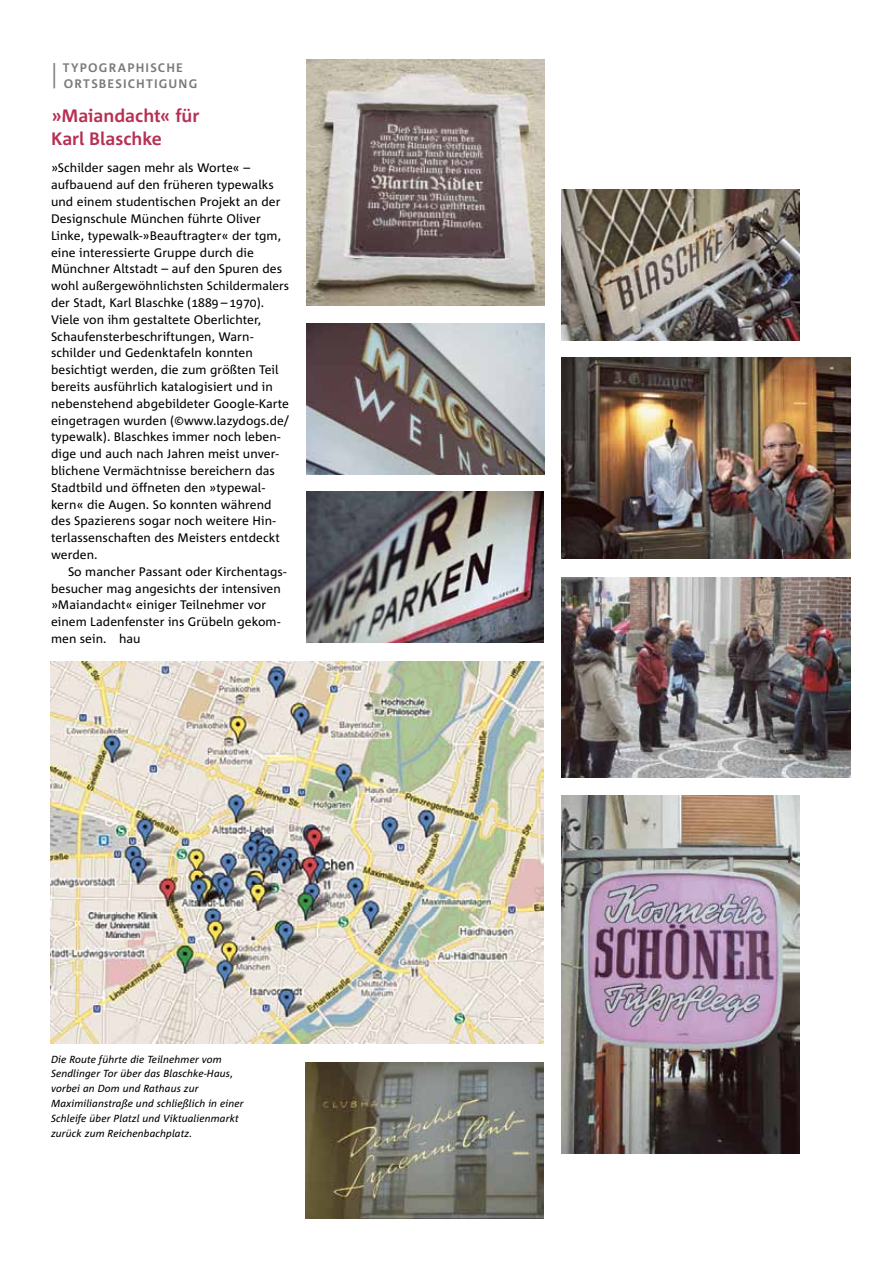
<style>
.page{position:relative;width:893px;height:1263px;background:#fff}
.page>*{position:absolute;margin:0;border:0;box-sizing:border-box;transform-origin:0 0}
.t1{font:700 18px/22.5px "Corpid";color:#b73053}
.t2{font:12.3px/16.8px "Corpid";letter-spacing:.005em;color:#000}
.t3{font:700 12.3px "Corpid";letter-spacing:.095em;color:#7c7a7a}
.t4{font:12.15px "Corpid";letter-spacing:.005em;color:#000}
.t5{font:italic 10.2px/14.9px "Corpid";letter-spacing:.01em;color:#000}
.s1{font-size:26.25px}
</style>
<div class="page">
<img style="left:306px;top:492px;width:237px;height:150px">
<img style="left:561px;top:358px;width:289px;height:200px">
<img style="left:306px;top:324px;width:238px;height:150px">
<img style="left:305px;top:1063px;width:238px;height:155px">
<img style="left:561px;top:190px;width:238px;height:150px">
<img style="left:561px;top:796px;width:238px;height:357px">
<img style="left:561px;top:577px;width:289px;height:200px">
<img style="left:50px;top:662px;width:493px;height:381px">
<img style="left:306px;top:60px;width:238px;height:246px">
<p class="t3" style="left:51px;top:61px;width:39px"><span class="s1">|</span> TYPOGRA</p>
<p class="t3" style="left:127px;top:61px;width:26px">PHISCHE</p>
<p class="t3" style="left:64px;top:77px;width:20px">ORTSBESICHTIGUNG</p>
<h1 class="t1" style="left:51px;top:105px;width:150px">»MAIANDACHT« FÜR<br>KARL BLASCHKE</h1>
<p class="t2" style="left:51px;top:160px;width:233px">»Schilder sagen mehr als Worte« – aufbauend auf den früheren typewalks und einem studentischen Projekt an der Designschule München führte Oliver Linke, typewalk-»Beauftragter« der tgm, eine interessierte Gruppe durch die Münchner Altstadt – auf den Spuren des</p>
<p class="t4" style="left:51px;top:279px;width:240px">wohl außergewöhnlichsten Schildermalers</p>
<p class="t2" style="left:51px;top:294px;width:240px">der Stadt, Karl Blaschke (1889 – 1970).<br>Viele von ihm gestaltete Oberlichter, Schaufensterbeschriftungen, Warn&shy;schilder und Gedenktafeln konnten besichtigt werden, die zum größten Teil bereits ausführlich katalogisiert und in nebenstehend abgebildeter Google-Karte eingetragen wurden (©www.lazydogs.de/ typewalk). Blaschkes immer noch leben&shy;dige und auch nach Jahren meist unver&shy;blichene Vermächtnisse bereichern das Stadtbild und öffneten den »typewal&shy;kern« die Augen. So konnten während des Spazierens sogar noch weitere Hin&shy;terlassenschaften des Meisters entdeckt werden.</p>
<p class="t2" style="left:51px;top:563px;width:237px;text-indent:17px">So mancher Passant oder Kirchentags&shy;besucher mag angesichts der intensiven »Maiandacht« einiger Teilnehmer vor einem Ladenfenster ins Grübeln gekom&shy;men sein. hau</p>
<p class="t5" style="left:51px;top:1052px;width:194px">Die Route führte die Teilnehmer vom Sendlinger Tor über das Blaschke-Haus, vorbei an Dom und Rathaus zur Maximilianstraße und schließlich in einer Schleife über Platzl und Viktualienmarkt zurück zum Reichenbachplatz.</p>
</div>
